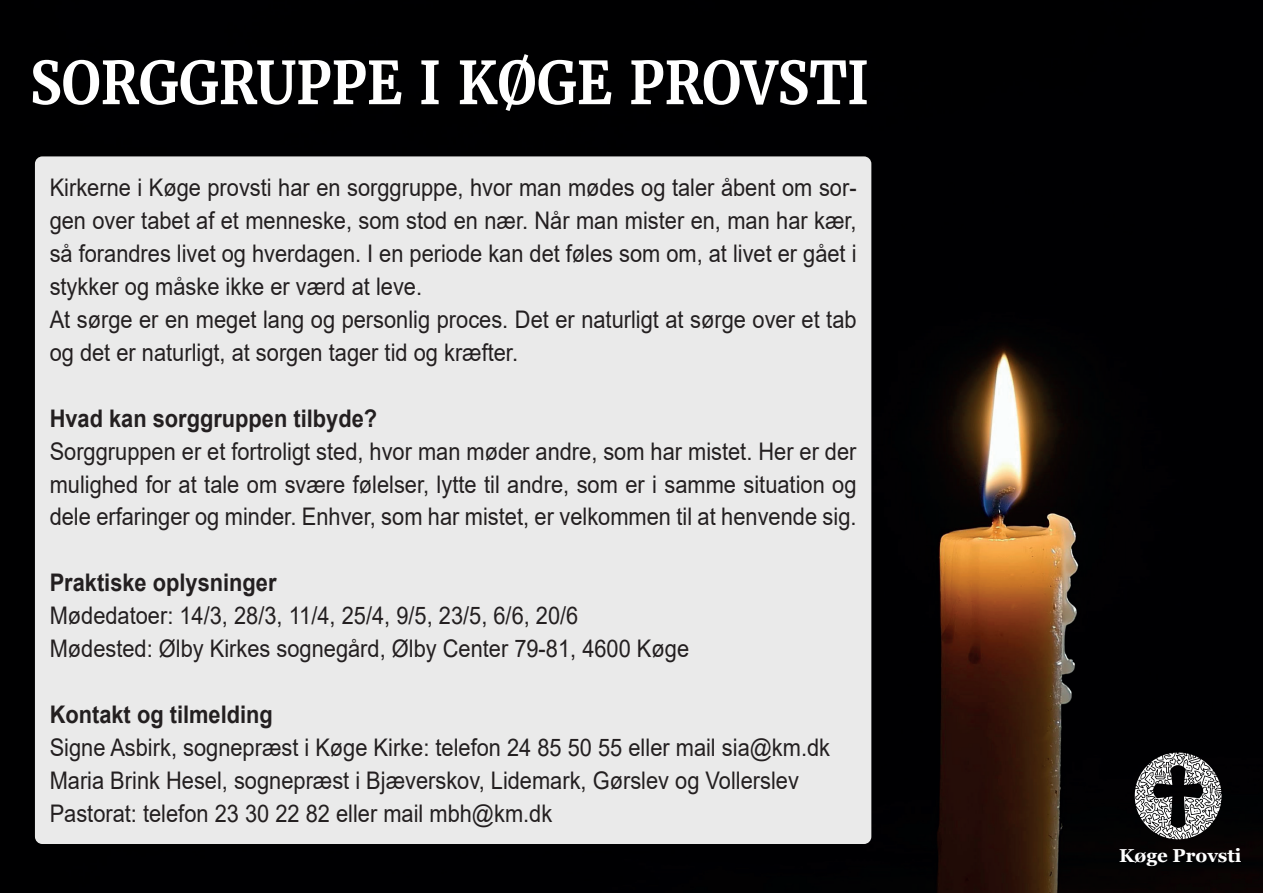
<style>
.page{position:relative;width:1263px;height:893px;background:#fff}
.page>*{position:absolute;margin:0;border:0;box-sizing:border-box;transform-origin:0 0}
.t1{font:700 58.95px "Merriweather";color:#fff;scale:.9 1}
.t2{font:24.3px/32.8px "Arial";color:#231f20;scale:.9 1}
.t3{font:700 24.3px "Arial";color:#231f20;scale:.9 1}
.t4{font:700 18.75px "Georgia";color:#fff}
</style>
<div class="page">
<img style="left:0;top:0;width:1263px;height:893px">
<div style="left:35px;top:156px;width:836px;height:688px;background:#eaeaea;border-radius:7px"></div>
<svg style="left:1135px;top:753px;width:86px;height:86px"></svg>
<h1 class="t1" style="left:30px;top:45px;width:934px">SORGGRUPPE I KØGE PROVSTI</h1>
<p class="t2" style="left:50px;top:171px;width:898px">Kirkerne i Køge provsti har en sorggruppe, hvor man mødes og taler åbent om sor&shy;gen over tabet af et menneske, som stod en nær. Når man mister en, man har kær, så forandres livet og hverdagen. I en periode kan det føles som om, at livet er gået i stykker og måske ikke er værd at leve.<br>At sørge er en meget lang og personlig proces. Det er naturligt at sørge over et tab og det er naturligt, at sorgen tager tid og kræfter.</p>
<p class="t3" style="left:50px;top:401px;width:365px">Hvad kan sorggruppen tilbyde?</p>
<p class="t2" style="left:50px;top:434px;width:898px;text-align:justify">Sorggruppen er et fortroligt sted, hvor man møder andre, som har mistet. Her er der mulighed for at tale om svære følelser, lytte til andre, som er i samme situation og dele erfaringer og minder. Enhver, som har mistet, er velkommen til at henvende sig.</p>
<p class="t3" style="left:50px;top:566px;width:254px">Praktiske oplysninger</p>
<p class="t2" style="left:50px;top:599px;width:712px">Mødedatoer: 14/3, 28/3, 11/4, 25/4, 9/5, 23/5, 6/6, 20/6<br>Mødested: Ølby Kirkes sognegård, Ølby Center 79-81, 4600 Køge</p>
<p class="t3" style="left:50px;top:697px;width:249px">Kontakt og tilmelding</p>
<p class="t2" style="left:50px;top:731px;width:869px">Signe Asbirk, sognepræst i Køge Kirke: telefon 24 85 50 55 eller mail sia@km.dk<br>Maria Brink Hesel, sognepræst i Bjæverskov, Lidemark, Gørslev og Vollerslev<br>Pastorat: telefon 23 30 22 82 eller mail mbh@km.dk</p>
<p class="t4" style="left:1119px;top:843px;width:124px">Køge Provsti</p>
</div>
